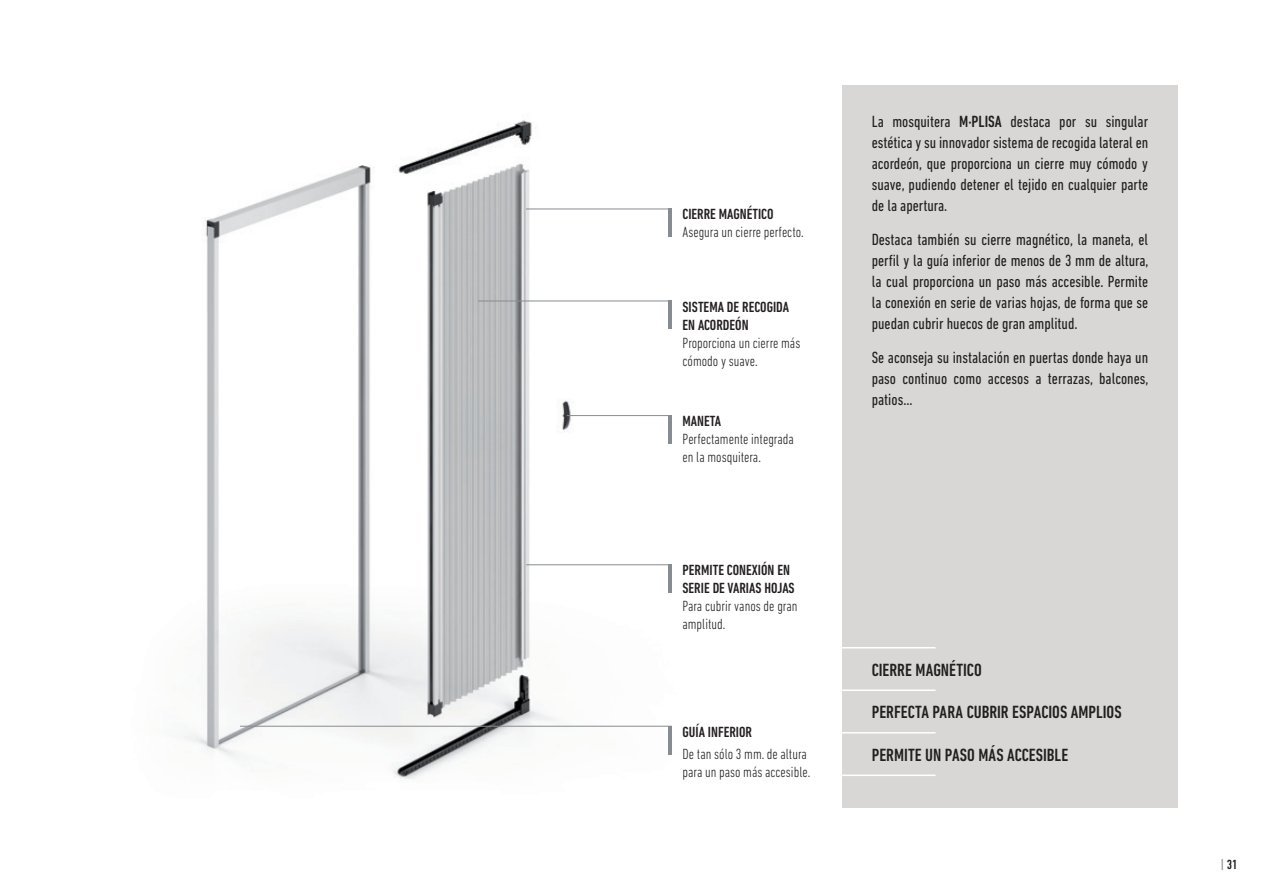
<style>
.page{position:relative;width:1263px;height:893px;background:#fff}
.page>*{position:absolute;margin:0;border:0;box-sizing:border-box;transform-origin:0 0}
.DESTACADOS_PARRAFOS{font:500 condensed 18px "DIN Next LT Pro";color:#231f20}
.CUERPOS_DE_TEXTO{font:condensed 16.5px/21px "DIN Next LT Pro";color:#231f20;text-align:justify}
.CUERPOS_DE_TEXTO-2{font:300 condensed 15px/18px "DIN Next LT Pro";color:#231f20}
.CUERPOS_DE_TEXTO-3{font:500 condensed 15px/18px "DIN Next LT Pro";color:#231f20}
.t1{font:500 condensed 13.5px "DIN Next LT Pro";color:#231f20}
.s1{font-weight:500}
.s2{color:#878c92}
</style>
<div class="page">
<img style="left:184px;top:120px;width:488px;height:659px">
<div style="left:842px;top:85px;width:336px;height:723px;background:#d9d7d6"></div>
<hr style="left:842px;top:647px;width:93px;height:1px;background:#fff">
<hr style="left:842px;top:689px;width:93px;height:2px;background:#fff">
<hr style="left:842px;top:732px;width:93px;height:1px;background:#fff">
<hr style="left:842px;top:774px;width:93px;height:2px;background:#fff">
<hr style="left:668px;top:564px;width:4px;height:29px;background:#878c92">
<hr style="left:526px;top:564px;width:146px;height:1px;background:#878c92">
<hr style="left:668px;top:301px;width:4px;height:28px;background:#878c92">
<hr style="left:478px;top:301px;width:194px;height:1px;background:#878c92">
<hr style="left:668px;top:726px;width:4px;height:28px;background:#878c92">
<hr style="left:240px;top:726px;width:432px;height:1px;background:#878c92">
<hr style="left:668px;top:209px;width:4px;height:28px;background:#878c92">
<hr style="left:526px;top:209px;width:146px;height:1px;background:#878c92">
<hr style="left:668px;top:415px;width:4px;height:28px;background:#878c92">
<hr style="left:567px;top:415px;width:105px;height:1px;background:#878c92">
<p class="CUERPOS_DE_TEXTO-3" style="left:682px;top:205px;width:92px">CIERRE MAGNÉTICO</p>
<p class="CUERPOS_DE_TEXTO-2" style="left:682px;top:223px;width:123px">Asegura un cierre perfecto.</p>
<p class="CUERPOS_DE_TEXTO-3" style="left:682px;top:298px;width:108px">SISTEMA DE RECOGIDA<br>EN ACORDEÓN</p>
<p class="CUERPOS_DE_TEXTO-2" style="left:682px;top:334px;width:119px">Proporciona un cierre más cómodo y suave.</p>
<p class="CUERPOS_DE_TEXTO-3" style="left:682px;top:412px;width:40px">MANETA</p>
<p class="CUERPOS_DE_TEXTO-2" style="left:682px;top:430px;width:113px">Perfectamente integrada en la mosquitera.</p>
<p class="CUERPOS_DE_TEXTO-3" style="left:682px;top:561px;width:114px">PERMITE CONEXIÓN EN<br>SERIE DE VARIAS HOJAS</p>
<p class="CUERPOS_DE_TEXTO-2" style="left:682px;top:596px;width:116px">Para cubrir vanos de gran amplitud.</p>
<p class="CUERPOS_DE_TEXTO-3" style="left:682px;top:723px;width:71px">GUÍA INFERIOR</p>
<p class="CUERPOS_DE_TEXTO-2" style="left:682px;top:745px;width:129px">De tan sólo 3 mm. de altura para un paso más accesible.</p>
<p class="CUERPOS_DE_TEXTO" style="left:872px;top:111px;width:278px">La mosquitera <span class="s1">M·PLISA</span> destaca por su singular estética y su innovador sistema de recogida lateral en acordeón, que proporciona un cierre muy cómodo y suave, pudiendo detener el tejido en cualquier parte de la apertura.</p>
<p class="CUERPOS_DE_TEXTO" style="left:872px;top:229px;width:278px">Destaca también su cierre magnético, la maneta, el perfil y la guía inferior de menos de 3 mm de altura, la cual proporciona un paso más accesible. Permite la conexión en serie de varias hojas, de forma que se puedan cubrir huecos de gran amplitud.</p>
<p class="CUERPOS_DE_TEXTO" style="left:872px;top:346px;width:278px">Se aconseja su instalación en puertas donde haya un paso continuo como accesos a terrazas, balcones, patios...</p>
<p class="DESTACADOS_PARRAFOS" style="left:872px;top:659px;width:112px">CIERRE MAGNÉTICO</p>
<p class="DESTACADOS_PARRAFOS" style="left:872px;top:702px;width:251px">PERFECTA PARA CUBRIR ESPACIOS AMPLIOS</p>
<p class="DESTACADOS_PARRAFOS" style="left:872px;top:744px;width:198px">PERMITE UN PASO MÁS ACCESIBLE</p>
<p class="t1" style="left:1220px;top:857px;width:19px"><span class="s2">|</span>31</p>
</div>
